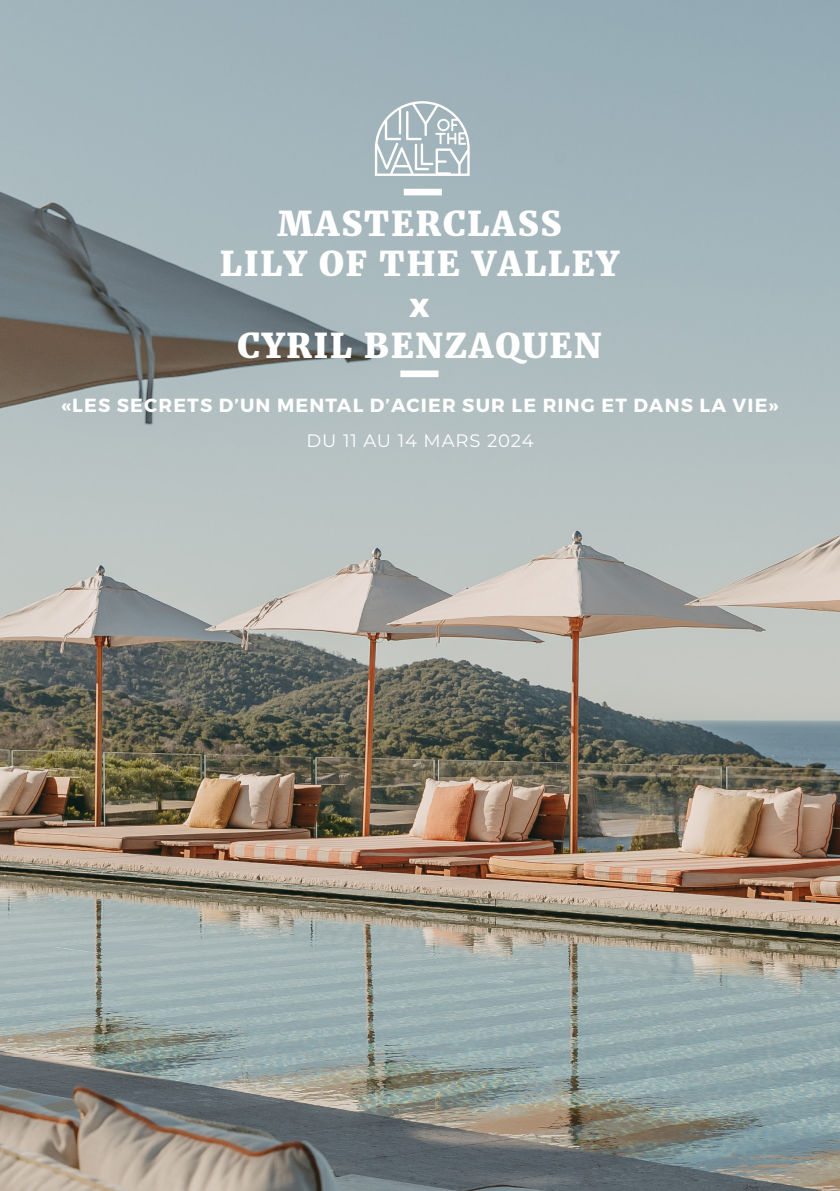
<style>
.page{position:relative;width:840px;height:1191px;background:#fff}
.page>*{position:absolute;margin:0;border:0;box-sizing:border-box;transform-origin:0 0}
.t1{font:800 33.8px "Merriweather";letter-spacing:.06em;color:#fff}
.t2{font:700 33.8px "Montserrat";color:#fff}
.t3{font:700 19px "Montserrat";letter-spacing:.06em;color:#fff}
.t4{font:18px "Montserrat";letter-spacing:.05em;color:#fff}
</style>
<div class="page">
<img style="left:0;top:0;width:839px;height:1191px">
<div style="left:400px;top:370px;width:38px;height:7px;background:#fff"></div>
<div style="left:403px;top:189px;width:38px;height:6px;background:#fff"></div>
<svg style="left:374px;top:101px;width:95px;height:75px"></svg>
<p class="t1" style="left:277px;top:202px;width:285px">MASTERCLASS</p>
<p class="t1" style="left:220px;top:243px;width:400px">LILY OF THE VALLEY</p>
<p class="t2" style="left:409px;top:284px;width:22px">x</p>
<p class="t1" style="left:237px;top:324px;width:365px">CYRIL BENZAQUEN</p>
<p class="t3" style="left:62px;top:393px;width:717px">«LES SECRETS D’UN MENTAL D’ACIER SUR LE RING ET DANS LA VIE»</p>
<p class="t4" style="left:306px;top:428px;width:228px">DU 11 AU 14 MARS 2024</p>
</div>
